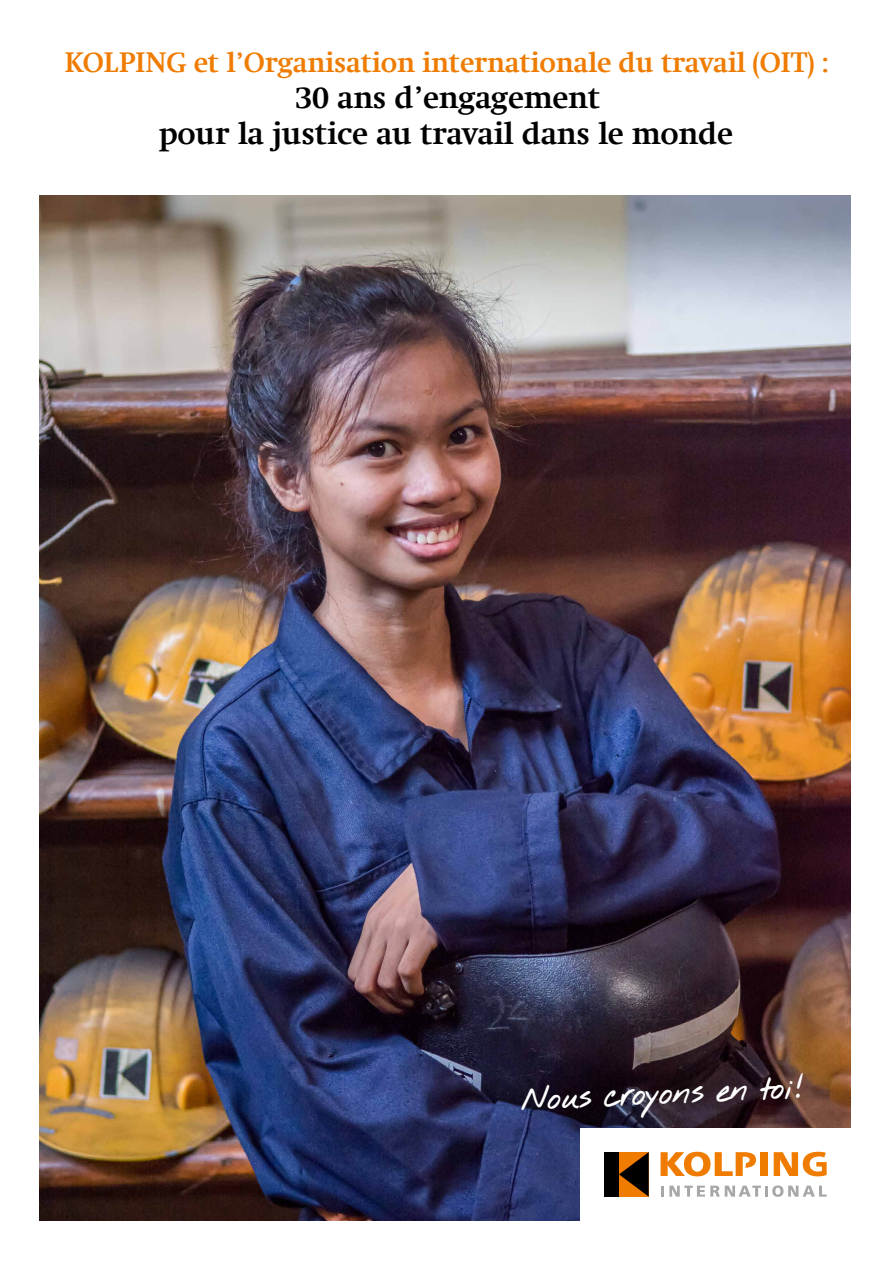
<style>
.page{position:relative;width:893px;height:1263px;background:#fff}
.page>*{position:absolute;margin:0;border:0;box-sizing:border-box;transform-origin:0 0}
.t1{font:700 31.5px "Swift Com";letter-spacing:-.01em;color:#000}
.t2{font:700 28.5px "Swift Com";letter-spacing:-.01em;color:#ef7c00}
.t3{font:700 27.45px "KG Nothing You Could Do";color:#fff}
</style>
<div class="page">
<img style="left:39px;top:196px;width:811px;height:1024px">
<div style="left:580px;top:1128px;width:270px;height:92px;background:#fff"></div>
<svg style="left:661px;top:1185px;width:166px;height:12px"></svg>
<svg style="left:774px;top:1152px;width:53px;height:24px"></svg>
<div style="left:760px;top:1152px;width:7px;height:24px;background:#ef7c00"></div>
<svg style="left:661px;top:1152px;width:95px;height:24px"></svg>
<div style="left:604px;top:1152px;width:15px;height:44px;background:#000"></div>
<svg style="left:619px;top:1152px;width:30px;height:44px"></svg>
<p class="t2" style="left:64px;top:45px;width:766px">KOLPING et l’Organisation internationale du travail (OIT) :</p>
<p class="t1" style="left:295px;top:79px;width:306px">30 ans d’engagement</p>
<p class="t1" style="left:159px;top:115px;width:576px">pour la justice au travail dans le monde</p>
<p class="t3" style="left:520px;top:1077px;width:285px;rotate:-3deg">Nous croyons en toi!</p>
</div>
